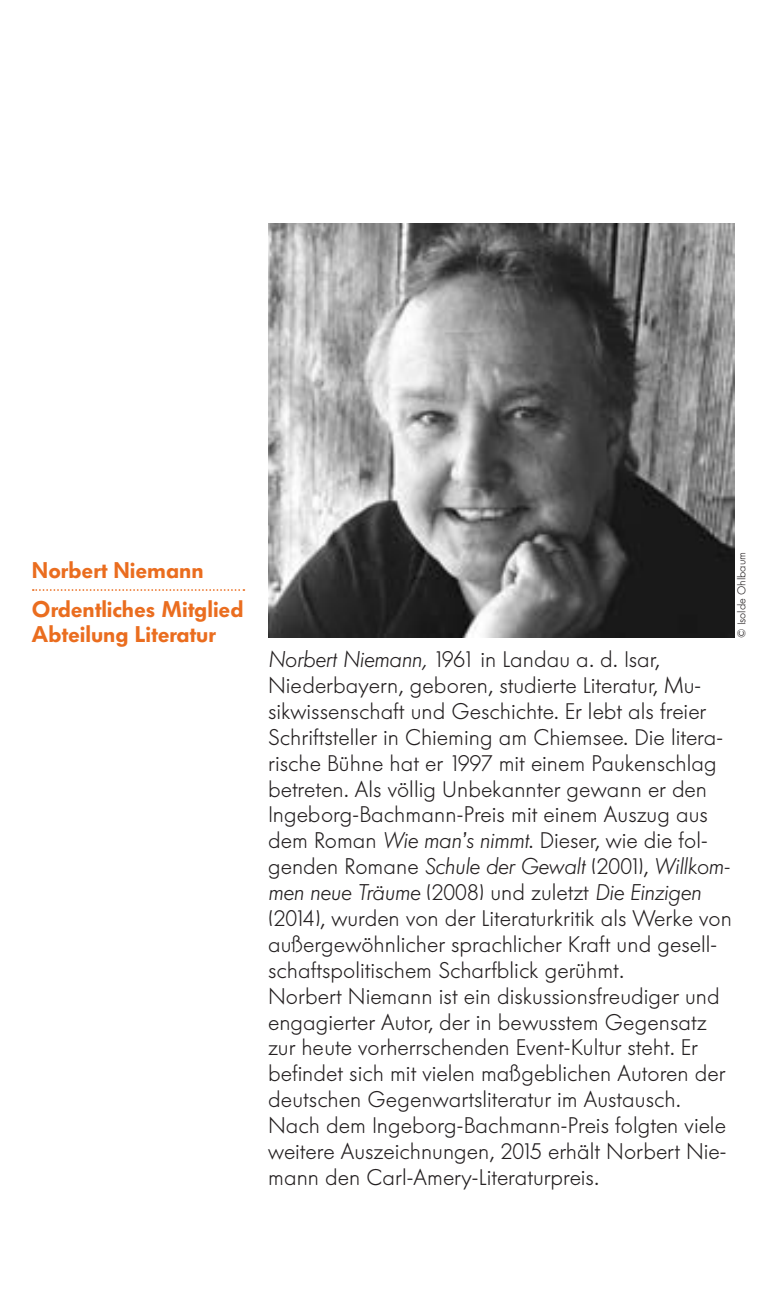
<style>
.page{position:relative;width:766px;height:1314px;background:#fff}
.page>*{position:absolute;margin:0;border:0;box-sizing:border-box;transform-origin:0 0}
.t1{font:300 22.5px/25.9px "Futura BQ";color:#231f20}
.t2{font:600 22.5px/38.7px "Futura BQ";color:#ea6d1f}
.t3{font:300 11.25px "Futura BQ";color:#231f20}
.s1{font-style:italic}
</style>
<div class="page">
<svg style="left:33px;top:589px;width:211px;height:2px"></svg>
<img style="left:268px;top:223px;width:465px;height:415px">
<p class="t2" style="left:32px;top:551px;width:213px">Norbert Niemann<br>Ordentliches Mitglied</p>
<p class="t2" style="left:32px;top:615px;width:185px">Abteilung Literatur</p>
<p class="t3" style="left:734px;top:638px;width:87px;rotate:-90deg">© Isolde Ohlbaum</p>
<p class="t1" style="left:268px;top:647px;width:465px"><span class="s1">Norbert Niemann,</span> 1961 in Landau a. d. Isar, Niederbayern, geboren, studierte Literatur, Mu&shy;sikwissenschaft und Geschichte. Er lebt als freier Schriftsteller in Chieming am Chiemsee. Die litera&shy;rische Bühne hat er 1997 mit einem Paukenschlag betreten. Als völlig Unbekannter gewann er den Ingeborg-Bachmann-Preis mit einem Auszug aus dem Roman <span class="s1">Wie man’s nimmt</span>. Dieser, wie die fol&shy;genden Romane <span class="s1">Schule der Gewalt</span> (2001), <span class="s1">Willkom&shy;men neue Träume</span> (2008) und zuletzt <span class="s1">Die Einzigen </span>(2014), wurden von der Literaturkritik als Werke von außergewöhnlicher sprachlicher Kraft und gesell&shy;schaftspolitischem Scharfblick gerühmt.<br>Norbert Niemann ist ein diskussionsfreudiger und engagierter Autor, der in bewusstem Gegensatz zur heute vorherrschenden Event-Kultur steht. Er befindet sich mit vielen maßgeblichen Autoren der deutschen Gegenwartsliteratur im Austausch.<br>Nach dem Ingeborg-Bachmann-Preis folgten viele weitere Auszeichnungen, 2015 erhält Norbert Nie&shy;mann den Carl-Amery-Literaturpreis.</p>
</div>
